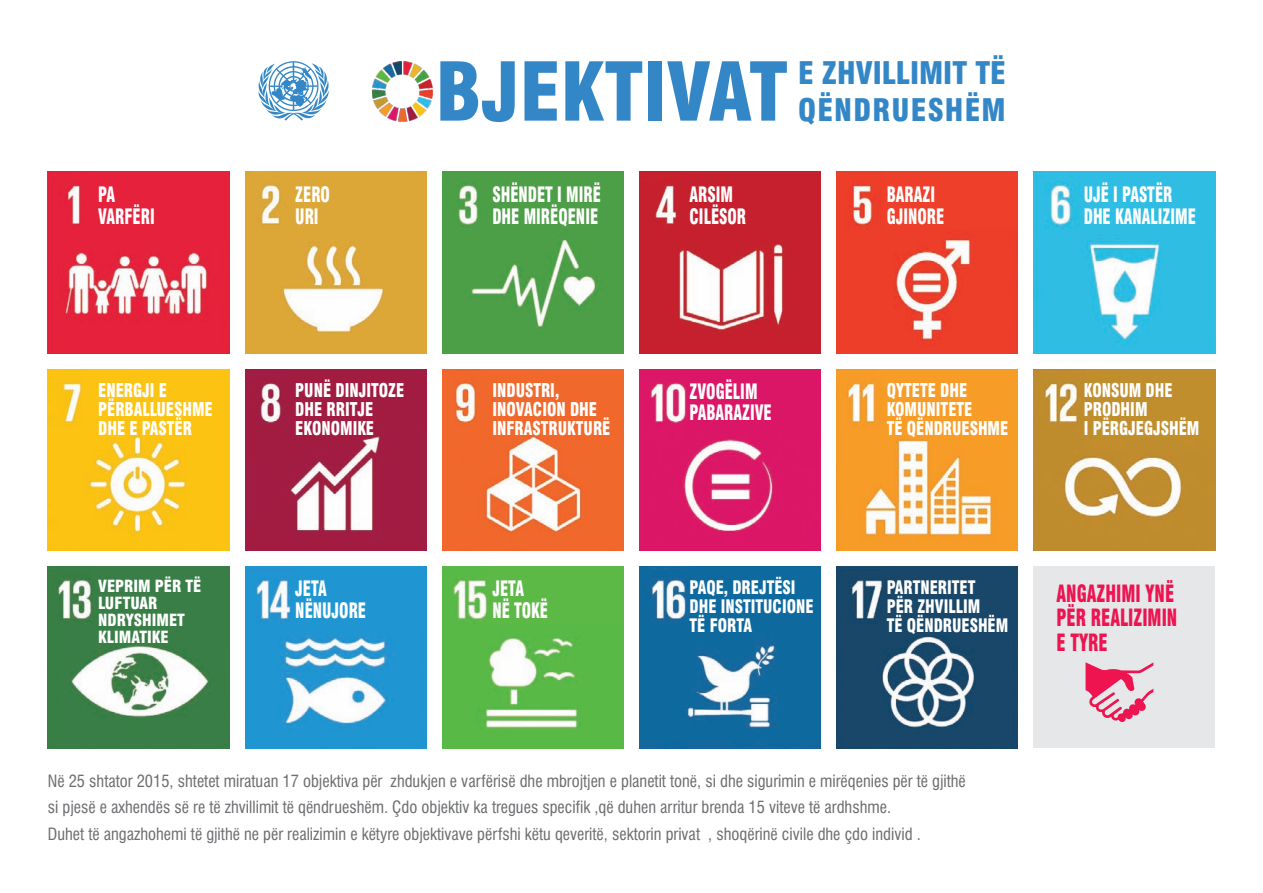
<style>
.page{position:relative;width:1263px;height:893px;background:#fff}
.page>*{position:absolute;margin:0;border:0;box-sizing:border-box;transform-origin:0 0}
.t1{font:900 condensed 78.9px "Swiss 721 BT";color:#3387c7}
.t2{font:900 condensed 30.45px/36.5px "Swiss 721 BT";letter-spacing:.02em;color:#3387c7}
.t3{font:900 condensed 23.25px/24.2px "Swiss 721 BT";color:#ed1450;scale:.76 1}
.t4{font:900 condensed 20.7px/21.6px "Swiss 721 BT";color:#fff;scale:.76 1}
.t5{font:900 condensed 18.6px/19.4px "Swiss 721 BT";color:#fff;scale:.85 1}
.t6{font:900 condensed 18.15px/18.9px "Swiss 721 BT";color:#fff;scale:.87 1}
.t7{font:condensed 16.5px/26.5px "Swiss 721 BT";color:#6c6d70}
.t8{font:900 condensed 16.35px/17.1px "Swiss 721 BT";color:#fff;scale:.96 1}
</style>
<div class="page">
<img style="left:372px;top:61px;width:60px;height:60px">
<svg style="left:258px;top:61px;width:71px;height:60px"></svg>
<img style="left:245px;top:172px;width:181px;height:181px">
<img style="left:442px;top:172px;width:182px;height:181px">
<img style="left:639px;top:172px;width:182px;height:181px">
<img style="left:836px;top:172px;width:182px;height:181px">
<img style="left:48px;top:172px;width:181px;height:181px">
<img style="left:1034px;top:172px;width:181px;height:181px">
<img style="left:48px;top:369px;width:181px;height:182px">
<img style="left:245px;top:369px;width:181px;height:182px">
<img style="left:442px;top:369px;width:182px;height:182px">
<img style="left:639px;top:369px;width:182px;height:182px">
<img style="left:836px;top:369px;width:182px;height:182px">
<img style="left:1034px;top:369px;width:181px;height:182px">
<img style="left:48px;top:567px;width:181px;height:181px">
<img style="left:245px;top:567px;width:181px;height:181px">
<img style="left:442px;top:567px;width:182px;height:181px">
<img style="left:639px;top:567px;width:182px;height:181px">
<img style="left:836px;top:567px;width:182px;height:181px">
<div style="left:1034px;top:567px;width:181px;height:181px;background:#e6e7e9"></div>
<svg style="left:1085px;top:662px;width:68px;height:60px"></svg>
<h1 class="t1" style="left:436px;top:61px;width:354px">BJEKTIVAT</h1>
<h2 class="t2" style="left:798px;top:58px;width:209px">E ZHVILLIMIT TË<br>QËNDRUESHËM</h2>
<p class="t4" style="left:98px;top:186px;width:76px">PA<br>VARFËRI</p>
<p class="t4" style="left:295px;top:186px;width:47px">ZERO<br>URI</p>
<p class="t4" style="left:492px;top:186px;width:144px">SHËNDET I MIRË<br>DHE MIRËQENIE</p>
<p class="t4" style="left:689px;top:186px;width:76px">ARSIM<br>CILËSOR</p>
<p class="t4" style="left:887px;top:186px;width:77px">BARAZI<br>GJINORE</p>
<p class="t4" style="left:1084px;top:186px;width:149px">UJË I PASTËR<br>DHE KANALIZIME</p>
<p class="t5" style="left:98px;top:382px;width:136px">ENERGJI E<br>PËRBALLUESHME<br>DHE E PASTËR</p>
<p class="t5" style="left:295px;top:382px;width:130px">PUNË DINJITOZE<br>DHE RRITJE<br>EKONOMIKE</p>
<p class="t5" style="left:492px;top:382px;width:140px">INDUSTRI,<br>INOVACION DHE<br>INFRASTRUKTURË</p>
<p class="t4" style="left:689px;top:383px;width:110px">ZVOGËLIM<br>PABARAZIVE</p>
<p class="t5" style="left:887px;top:382px;width:145px">QYTETE DHE<br>KOMUNITETE<br>TË QËNDRUESHME</p>
<p class="t5" style="left:1084px;top:382px;width:138px">KONSUM DHE<br>PRODHIM<br>I PËRGJEGJSHËM</p>
<p class="t8" style="left:98px;top:579px;width:109px">VEPRIM PËR TË<br>LUFTUAR<br>NDRYSHIMET<br>KLIMATIKE</p>
<p class="t4" style="left:295px;top:580px;width:95px">JETA<br>NËNUJORE</p>
<p class="t4" style="left:492px;top:580px;width:75px">JETA<br>NË TOKË</p>
<p class="t6" style="left:689px;top:580px;width:144px">PAQE, DREJTËSI<br>DHE INSTITUCIONE<br>TË FORTA</p>
<p class="t6" style="left:887px;top:580px;width:141px">PARTNERITET<br>PËR ZHVILLIM<br>TË QËNDRUESHËM</p>
<h3 class="t3" style="left:1056px;top:584px;width:161px">ANGAZHIMI YNË<br>PËR REALIZIMIN<br>E TYRE</h3>
<p class="t7" style="left:48px;top:769px;width:919px">Në 25 shtator 2015, shtetet miratuan 17 objektiva për zhdukjen e varfërisë dhe mbrojtjen e planetit tonë, si dhe sigurimin e mirëqenies për të gjithë si pjesë e axhendës së re të zhvillimit të qëndrueshëm. Çdo objektiv ka tregues specifik ,që duhen arritur brenda 15 viteve të ardhshme.<br>Duhet të angazhohemi të gjithë ne për realizimin e këtyre objektivave përfshi këtu qeveritë, sektorin privat , shoqërinë civile dhe çdo individ .</p>
</div>
